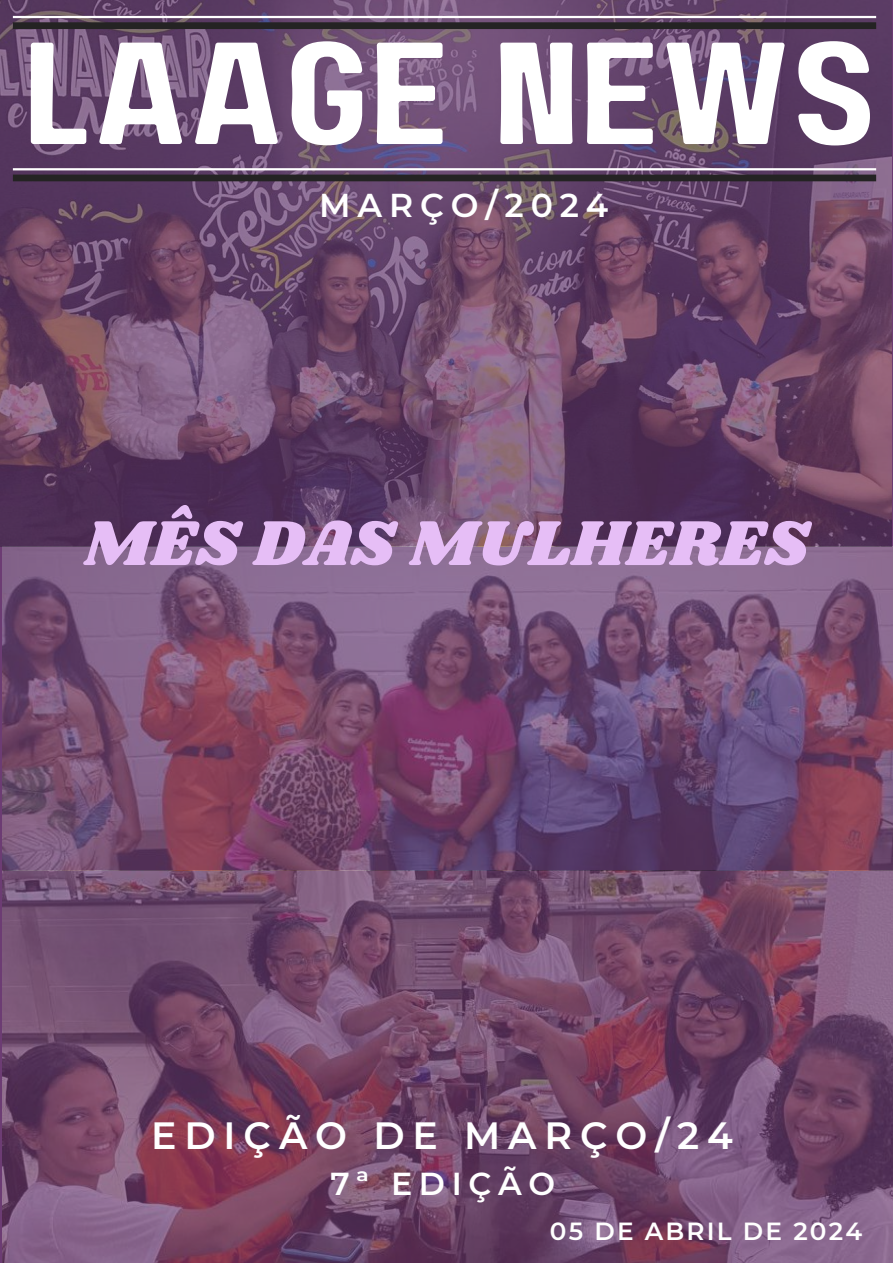
<style>
.page{position:relative;width:893px;height:1263px;background:#fff}
.page>*{position:absolute;margin:0;border:0;box-sizing:border-box;transform-origin:0 0}
.t1{font:144.82px "Paalalabas Display Wide BETA";color:#fff}
.t2{font:65.7px "Shrikhand";color:#e6bef6}
.t3{font:600 37.88px "Montserrat";letter-spacing:.21em;color:#fff}
.t4{font:600 33px "Montserrat";letter-spacing:.21em;color:#fff}
.t5{font:600 31.65px "Montserrat";letter-spacing:.21em;color:#fff}
.t6{font:600 24.75px "Montserrat";letter-spacing:.09em;color:#fff}
</style>
<div class="page">
<img style="left:2px;top:546px;width:891px;height:717px">
<img style="left:0;top:0;width:891px;height:546px">
<div style="left:13px;top:22px;width:863px;height:7px;background:#242323"></div>
<hr style="left:13px;top:16px;width:863px;height:2px;background:#fff">
<div style="left:13px;top:175px;width:863px;height:6px;background:#242323"></div>
<hr style="left:13px;top:168px;width:863px;height:2px;background:#fff">
<h1 class="t1" style="left:24px;top:34px;width:855px">LAAGE NEWS</h1>
<p class="t4" style="left:319px;top:185px;width:291px">MARÇO/2024</p>
<h2 class="t2" style="left:83px;top:498px;width:728px">MÊS DAS MULHERES</h2>
<p class="t3" style="left:151px;top:1113px;width:583px">EDIÇÃO DE MARÇO/24</p>
<p class="t5" style="left:330px;top:1165px;width:226px">7ª EDIÇÃO</p>
<p class="t6" style="left:550px;top:1216px;width:314px">05 DE ABRIL DE 2024</p>
</div>
